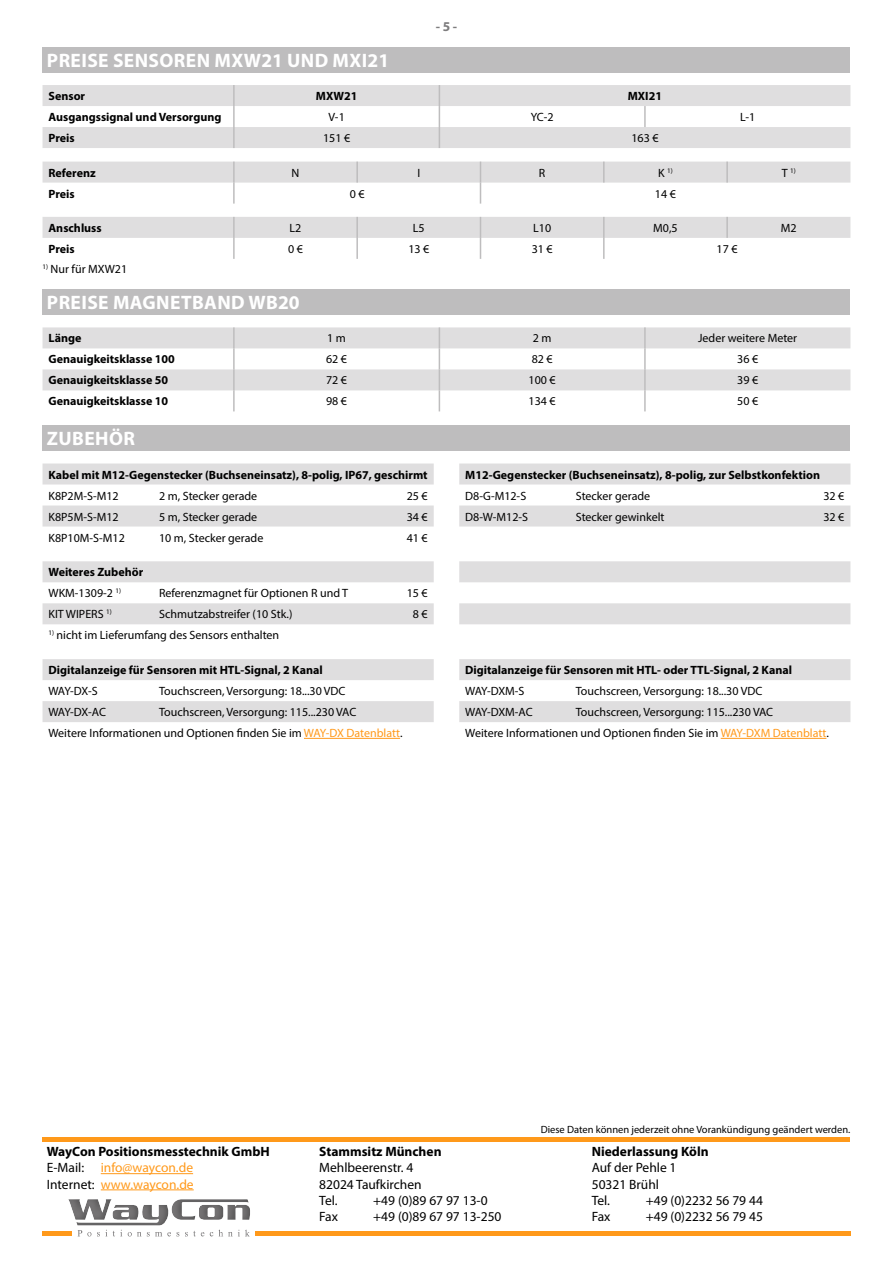
<style>
.page{position:relative;width:893px;height:1263px;background:#fff}
.page>*{position:absolute;margin:0;border:0;box-sizing:border-box;transform-origin:0 0}
.Überschrift_kein_Inhaltsverzeichnis{font:700 19.5px "Myriad Pro";letter-spacing:.02em;color:#fff}
.Überschrift_Inhaltsverzeichnis{font:700 19.5px "Myriad Pro";letter-spacing:.02em;color:#fff}
.t1{font:13.5px/16.2px "Myriad Pro";color:#000}
.t2{font:700 13.5px/16.2px "Myriad Pro";color:#000}
.t3{font:700 13.5px "Myriad Pro";color:#7d7c7d}
.Tabellen{font:12px "Myriad Pro";color:#000}
.Tabellen-2{font:700 12px "Myriad Pro";color:#000}
.t4{font:10.5px "Myriad Pro";color:#000}
.Tabellen-3{font:7.05px "Myriad Pro";color:#000}
.s1{font-size:12px}
.s2{color:#ff991a}
.s3{font-weight:400}
.s4{font-weight:400;color:#ff991a}
</style>
<div class="page">
<hr style="left:255px;top:1231px;width:595px;height:4px;background:#ff991a">
<svg style="left:68px;top:1199px;width:182px;height:38px"></svg>
<hr style="left:43px;top:1231px;width:29px;height:4px;background:#ff991a">
<hr style="left:101px;top:1173px;width:92px;height:1px;background:#ff991a">
<hr style="left:101px;top:1189px;width:93px;height:1px;background:#ff991a">
<div style="left:43px;top:1137px;width:807px;height:5px;background:#ff991a"></div>
<div style="left:43px;top:47px;width:807px;height:25px;background:#bebdbe"></div>
<svg style="left:43px;top:85px;width:807px;height:63px;fill:#dfdedf"></svg>
<hr style="left:233px;top:85px;width:2px;height:21px;background:#bebdbe">
<hr style="left:233px;top:106px;width:2px;height:21px;background:#bebdbe">
<hr style="left:644px;top:106px;width:2px;height:21px;background:#bebdbe">
<hr style="left:233px;top:127px;width:2px;height:21px;background:#bebdbe">
<svg style="left:439px;top:85px;width:1px;height:63px"></svg>
<svg style="left:43px;top:162px;width:807px;height:42px"></svg>
<svg style="left:43px;top:217px;width:807px;height:42px"></svg>
<hr style="left:603px;top:238px;width:2px;height:21px;background:#bebdbe">
<div style="left:43px;top:289px;width:807px;height:26px;background:#bebdbe"></div>
<svg style="left:43px;top:327px;width:807px;height:63px;fill:#dfdedf"></svg>
<hr style="left:233px;top:327px;width:2px;height:21px;background:#bebdbe">
<hr style="left:644px;top:327px;width:2px;height:21px;background:#bebdbe">
<hr style="left:233px;top:348px;width:2px;height:21px;background:#bebdbe">
<hr style="left:644px;top:348px;width:2px;height:21px;background:#bebdbe">
<hr style="left:233px;top:369px;width:2px;height:21px;background:#bebdbe">
<hr style="left:644px;top:369px;width:2px;height:21px;background:#bebdbe">
<hr style="left:233px;top:390px;width:2px;height:21px;background:#bebdbe">
<svg style="left:439px;top:327px;width:1px;height:84px"></svg>
<hr style="left:644px;top:390px;width:2px;height:21px;background:#bebdbe">
<div style="left:43px;top:425px;width:807px;height:26px;background:#bebdbe"></div>
<svg style="left:43px;top:463px;width:391px;height:63px"></svg>
<svg style="left:459px;top:463px;width:391px;height:63px"></svg>
<svg style="left:43px;top:561px;width:391px;height:63px"></svg>
<svg style="left:459px;top:561px;width:391px;height:63px"></svg>
<svg style="left:43px;top:659px;width:391px;height:63px"></svg>
<hr style="left:304px;top:738px;width:96px;height:1px;background:#ff991a">
<svg style="left:459px;top:659px;width:391px;height:63px"></svg>
<hr style="left:721px;top:738px;width:105px;height:1px;background:#ff991a">
<p class="t3" style="left:436px;top:18px;width:23px">- 5 -</p>
<p class="Überschrift_kein_Inhaltsverzeichnis" style="left:47px;top:48px;width:344px">PREISE SENSOREN MXW21 UND MXI21</p>
<p class="Tabellen-2" style="left:49px;top:88px;width:38px">Sensor</p>
<p class="Tabellen-2" style="left:316px;top:88px;width:43px">MXW21</p>
<p class="Tabellen-2" style="left:628px;top:88px;width:36px">MXI21</p>
<p class="Tabellen-2" style="left:49px;top:109px;width:174px">Ausgangssignal und Versorgung</p>
<p class="Tabellen" style="left:328px;top:110px;width:18px">V-1</p>
<p class="Tabellen" style="left:531px;top:110px;width:24px">YC-2</p>
<p class="Tabellen" style="left:740px;top:110px;width:16px">L-1</p>
<p class="Tabellen-2" style="left:49px;top:130px;width:28px">Preis</p>
<p class="Tabellen" style="left:323px;top:131px;width:29px">151 €</p>
<p class="Tabellen" style="left:631px;top:131px;width:29px">163 €</p>
<p class="Tabellen-2" style="left:49px;top:165px;width:49px">Referenz</p>
<p class="Tabellen" style="left:292px;top:165px;width:9px">N</p>
<p class="Tabellen" style="left:417px;top:165px;width:4px">I</p>
<p class="Tabellen" style="left:539px;top:165px;width:8px">R</p>
<p class="Tabellen-3" style="left:658px;top:166px;width:16px"><span class="s1">K</span> 1)</p>
<p class="Tabellen-3" style="left:782px;top:166px;width:16px"><span class="s1">T</span> 1)</p>
<p class="Tabellen-2" style="left:49px;top:186px;width:28px">Preis</p>
<p class="Tabellen" style="left:350px;top:186px;width:16px">0 €</p>
<p class="Tabellen" style="left:655px;top:186px;width:23px">14 €</p>
<p class="Tabellen-2" style="left:49px;top:220px;width:55px">Anschluss</p>
<p class="Tabellen" style="left:290px;top:220px;width:13px">L2</p>
<p class="Tabellen" style="left:413px;top:220px;width:13px">L5</p>
<p class="Tabellen" style="left:533px;top:220px;width:19px">L10</p>
<p class="Tabellen" style="left:653px;top:220px;width:26px">M0,5</p>
<p class="Tabellen" style="left:781px;top:220px;width:17px">M2</p>
<p class="Tabellen-2" style="left:49px;top:241px;width:28px">Preis</p>
<p class="Tabellen" style="left:288px;top:241px;width:16px">0 €</p>
<p class="Tabellen" style="left:408px;top:241px;width:23px">13 €</p>
<p class="Tabellen" style="left:532px;top:241px;width:23px">31 €</p>
<p class="Tabellen" style="left:717px;top:241px;width:23px">17 €</p>
<p class="Tabellen" style="left:43px;top:261px;width:86px"><sup>1)</sup> Nur für MXW21</p>
<p class="Überschrift_kein_Inhaltsverzeichnis" style="left:47px;top:290px;width:254px">PREISE MAGNETBAND WB20</p>
<p class="Tabellen-2" style="left:49px;top:331px;width:34px">Länge</p>
<p class="Tabellen" style="left:327px;top:331px;width:20px">1 m</p>
<p class="Tabellen" style="left:533px;top:331px;width:20px">2 m</p>
<p class="Tabellen" style="left:698px;top:331px;width:101px">Jeder weitere Meter</p>
<p class="Tabellen-2" style="left:49px;top:352px;width:128px">Genauigkeitsklasse 100</p>
<p class="Tabellen" style="left:326px;top:352px;width:23px">62 €</p>
<p class="Tabellen" style="left:532px;top:352px;width:23px">82 €</p>
<p class="Tabellen" style="left:737px;top:352px;width:23px">36 €</p>
<p class="Tabellen-2" style="left:49px;top:373px;width:121px">Genauigkeitsklasse 50</p>
<p class="Tabellen" style="left:326px;top:373px;width:23px">72 €</p>
<p class="Tabellen" style="left:529px;top:373px;width:29px">100 €</p>
<p class="Tabellen" style="left:737px;top:373px;width:23px">39 €</p>
<p class="Tabellen-2" style="left:49px;top:394px;width:121px">Genauigkeitsklasse 10</p>
<p class="Tabellen" style="left:326px;top:394px;width:23px">98 €</p>
<p class="Tabellen" style="left:529px;top:394px;width:29px">134 €</p>
<p class="Tabellen" style="left:737px;top:394px;width:23px">50 €</p>
<p class="Überschrift_Inhaltsverzeichnis" style="left:47px;top:426px;width:90px">ZUBEHÖR</p>
<p class="Tabellen-2" style="left:49px;top:467px;width:381px">Kabel mit M12-Gegenstecker (Buchseneinsatz), 8-polig, IP67, geschirmt</p>
<p class="Tabellen" style="left:49px;top:488px;width:72px">K8P2M-S-M12</p>
<p class="Tabellen" style="left:159px;top:488px;width:100px">2 m, Stecker gerade</p>
<p class="Tabellen" style="left:407px;top:488px;width:23px">25 €</p>
<p class="Tabellen" style="left:49px;top:509px;width:72px">K8P5M-S-M12</p>
<p class="Tabellen" style="left:159px;top:509px;width:100px">5 m, Stecker gerade</p>
<p class="Tabellen" style="left:407px;top:509px;width:23px">34 €</p>
<p class="Tabellen" style="left:49px;top:530px;width:78px">K8P10M-S-M12</p>
<p class="Tabellen" style="left:159px;top:530px;width:106px">10 m, Stecker gerade</p>
<p class="Tabellen" style="left:407px;top:530px;width:23px">41 €</p>
<p class="Tabellen-2" style="left:465px;top:467px;width:356px">M12-Gegenstecker (Buchseneinsatz), 8-polig, zur Selbstkonfektion</p>
<p class="Tabellen" style="left:465px;top:488px;width:62px">D8-G-M12-S</p>
<p class="Tabellen" style="left:576px;top:488px;width:76px">Stecker gerade</p>
<p class="Tabellen" style="left:823px;top:488px;width:23px">32 €</p>
<p class="Tabellen" style="left:465px;top:509px;width:64px">D8-W-M12-S</p>
<p class="Tabellen" style="left:576px;top:509px;width:90px">Stecker gewinkelt</p>
<p class="Tabellen" style="left:823px;top:509px;width:23px">32 €</p>
<p class="Tabellen-2" style="left:49px;top:564px;width:96px">Weiteres Zubehör</p>
<p class="Tabellen" style="left:49px;top:586px;width:74px">WKM-1309-2 <sup>1)</sup></p>
<p class="Tabellen" style="left:159px;top:586px;width:191px">Referenzmagnet für Optionen R und T</p>
<p class="Tabellen" style="left:407px;top:586px;width:23px">15 €</p>
<p class="Tabellen" style="left:49px;top:607px;width:65px">KIT WIPERS <sup>1)</sup></p>
<p class="Tabellen" style="left:159px;top:607px;width:135px">Schmutzabstreifer (10 Stk.)</p>
<p class="Tabellen" style="left:413px;top:607px;width:16px">8 €</p>
<p class="Tabellen" style="left:49px;top:628px;width:232px"><sup>1)</sup> nicht im Lieferumfang des Sensors enthalten</p>
<p class="Tabellen-2" style="left:49px;top:662px;width:276px">Digitalanzeige für Sensoren mit HTL-Signal, 2 Kanal</p>
<p class="Tabellen" style="left:49px;top:684px;width:51px">WAY-DX-S</p>
<p class="Tabellen" style="left:159px;top:684px;width:188px">Touchscreen, Versorgung: 18...30 VDC</p>
<p class="Tabellen" style="left:49px;top:705px;width:59px">WAY-DX-AC</p>
<p class="Tabellen" style="left:159px;top:705px;width:199px">Touchscreen, Versorgung: 115...230 VAC</p>
<p class="Tabellen" style="left:49px;top:726px;width:356px">Weitere Informationen und Optionen finden Sie im <span class="s2">WAY-DX Datenblatt</span>.</p>
<p class="Tabellen-2" style="left:465px;top:662px;width:328px">Digitalanzeige für Sensoren mit HTL- oder TTL-Signal, 2 Kanal</p>
<p class="Tabellen" style="left:465px;top:684px;width:61px">WAY-DXM-S</p>
<p class="Tabellen" style="left:576px;top:684px;width:188px">Touchscreen, Versorgung: 18...30 VDC</p>
<p class="Tabellen" style="left:465px;top:705px;width:69px">WAY-DXM-AC</p>
<p class="Tabellen" style="left:576px;top:705px;width:199px">Touchscreen, Versorgung: 115...230 VAC</p>
<p class="Tabellen" style="left:465px;top:726px;width:365px">Weitere Informationen und Optionen finden Sie im <span class="s2">WAY-DXM Datenblatt</span>.</p>
<p class="t4" style="left:541px;top:1123px;width:311px">Diese Daten können jederzeit ohne Vorankündigung geändert werden.</p>
<p class="t2" style="left:47px;top:1143px;width:225px">WayCon Positionsmesstechnik GmbH<br><span class="s3">E-Mail:</span> <span class="s4">info@waycon.de<br></span><span class="s3">Internet:</span> <span class="s4">www.waycon.de</span></p>
<p class="t2" style="left:319px;top:1143px;width:124px">Stammsitz München</p>
<p class="t1" style="left:319px;top:1159px;width:104px">Mehlbeerenstr. 4<br>82024 Taufkirchen<br>Tel.</p>
<p class="t1" style="left:373px;top:1192px;width:116px">+49 (0)89 67 97 13-0</p>
<p class="t2" style="left:592px;top:1143px;width:118px">Niederlassung Köln</p>
<p class="t1" style="left:592px;top:1159px;width:86px">Auf der Pehle 1<br>50321 Brühl<br>Tel.</p>
<p class="t1" style="left:646px;top:1192px;width:119px">+49 (0)2232 56 79 44</p>
<p class="t1" style="left:319px;top:1208px;width:20px">Fax</p>
<p class="t1" style="left:373px;top:1208px;width:130px">+49 (0)89 67 97 13-250</p>
<p class="t1" style="left:592px;top:1208px;width:20px">Fax</p>
<p class="t1" style="left:646px;top:1208px;width:119px">+49 (0)2232 56 79 45</p>
</div>
